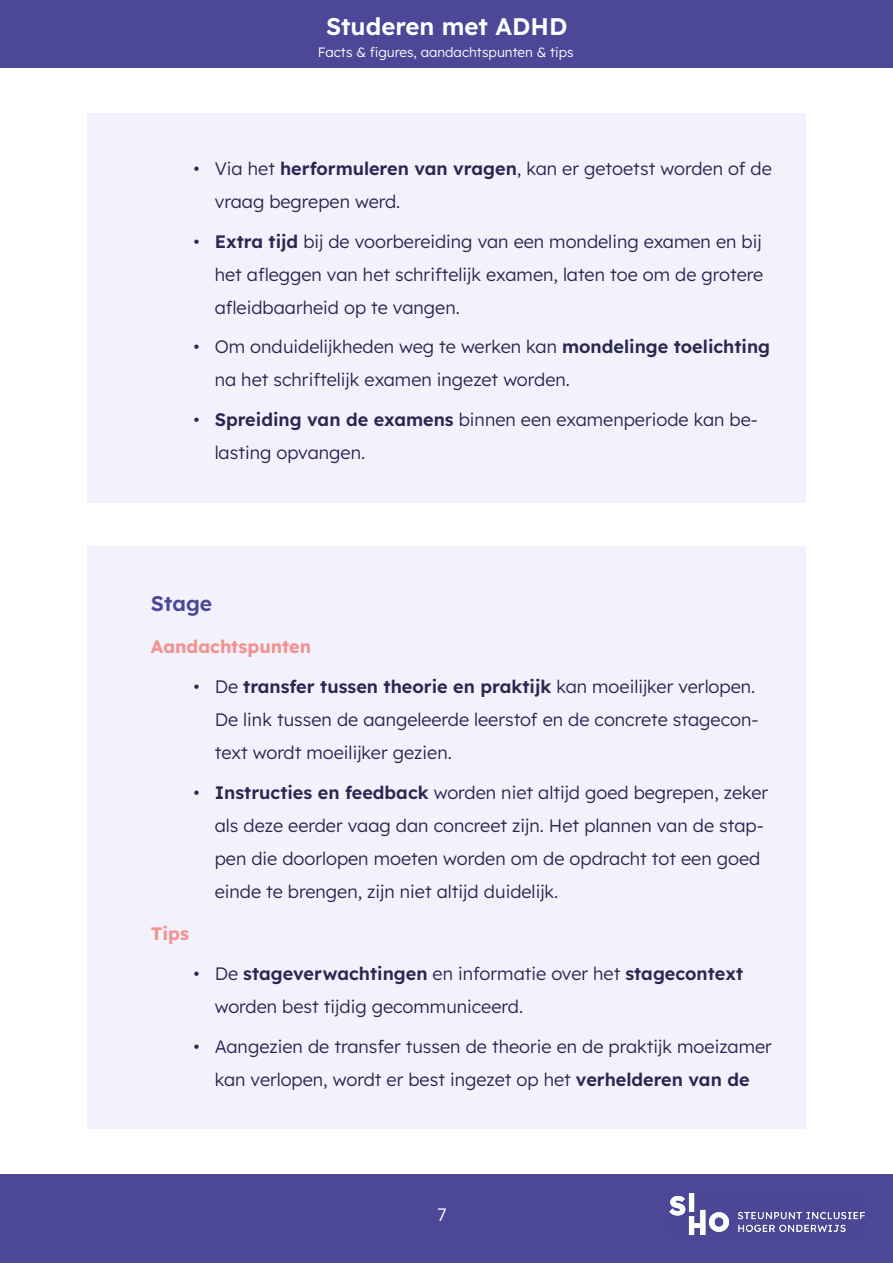
<style>
.page{position:relative;width:893px;height:1263px;background:#fff}
.page>*{position:absolute;margin:0;border:0;box-sizing:border-box;transform-origin:0 0}
.Koptekst_pagina_fiche{font:600 24px "Lexend";color:#fff}
.t1{font:600 21px "Lexend";color:#4c4797}
.lijst{font:300 18px/33px "Lexend";color:#2a2751}
.t2{font:700 18px "Lexend";color:#f2928f}
.t3{font:300 18px "Lexend";color:#fff}
.Koptekst_pagina_fiche-2{font:300 13.5px "Lexend";color:#fff}
.s1{font-weight:600}
</style>
<div class="page">
<div style="left:0;top:0;width:893px;height:67px;background:#4c4797"></div>
<div style="left:0;top:1174px;width:893px;height:89px;background:#4c4797"></div>
<img style="left:670px;top:1193px;width:194px;height:41px">
<div style="left:87px;top:113px;width:719px;height:390px;background:#f2f1fc"></div>
<div style="left:87px;top:546px;width:719px;height:583px;background:#f2f1fc"></div>
<p class="Koptekst_pagina_fiche" style="left:326px;top:8px;width:243px">Studeren met ADHD</p>
<p class="Koptekst_pagina_fiche-2" style="left:318px;top:42px;width:257px">Facts &amp; figures, aandachtspunten &amp; tips</p>
<p class="lijst" style="left:215px;top:151px;width:559px;text-indent:-21px">• Via het <span class="s1">herformuleren van vragen</span>, kan er getoetst worden of de vraag begrepen werd.</p>
<p class="lijst" style="left:215px;top:224px;width:550px;text-align:justify;text-indent:-21px">• <span class="s1">Extra tijd</span> bij de voorbereiding van een mondeling examen en bij het afleggen van het schriftelijk examen, laten toe om de grotere afleidbaarheid op te vangen.</p>
<p class="lijst" style="left:215px;top:329px;width:557px;text-indent:-21px">• Om onduidelijkheden weg te werken kan <span class="s1">mondelinge toelichting </span>na het schriftelijk examen ingezet worden.</p>
<p class="lijst" style="left:215px;top:402px;width:545px;text-indent:-21px">• <span class="s1">Spreiding van de examens</span> binnen een examenperiode kan be&shy;lasting opvangen.</p>
<h3 class="t1" style="left:151px;top:587px;width:63px">Stage</h3>
<h4 class="t2" style="left:151px;top:632px;width:162px">Aandachtspunten</h4>
<p class="lijst" style="left:215px;top:669px;width:545px;text-indent:-21px">• De <span class="s1">transfer tussen theorie en praktijk</span> kan moeilijker verlopen.<br>De link tussen de aangeleerde leerstof en de concrete stagecon&shy;text wordt moeilijker gezien.</p>
<p class="lijst" style="left:215px;top:775px;width:555px;text-indent:-21px">• <span class="s1">Instructies en feedback</span> worden niet altijd goed begrepen, zeker als deze eerder vaag dan concreet zijn. Het plannen van de stap&shy;pen die doorlopen moeten worden om de opdracht tot een goed einde te brengen, zijn niet altijd duidelijk.</p>
<h4 class="t2" style="left:151px;top:919px;width:39px">Tips</h4>
<p class="lijst" style="left:215px;top:956px;width:530px;text-indent:-21px">• De <span class="s1">stageverwachtingen</span> en informatie over het <span class="s1">stagecontext </span>worden best tijdig gecommuniceerd.</p>
<p class="lijst" style="left:193px;top:1028px;width:580px;text-align:center">• Aangezien de transfer tussen de theorie en de praktijk moeizamer kan verlopen, wordt er best ingezet op het <span class="s1">verhelderen van de</span></p>
<p class="t3" style="left:437px;top:1202px;width:11px">7</p>
</div>
